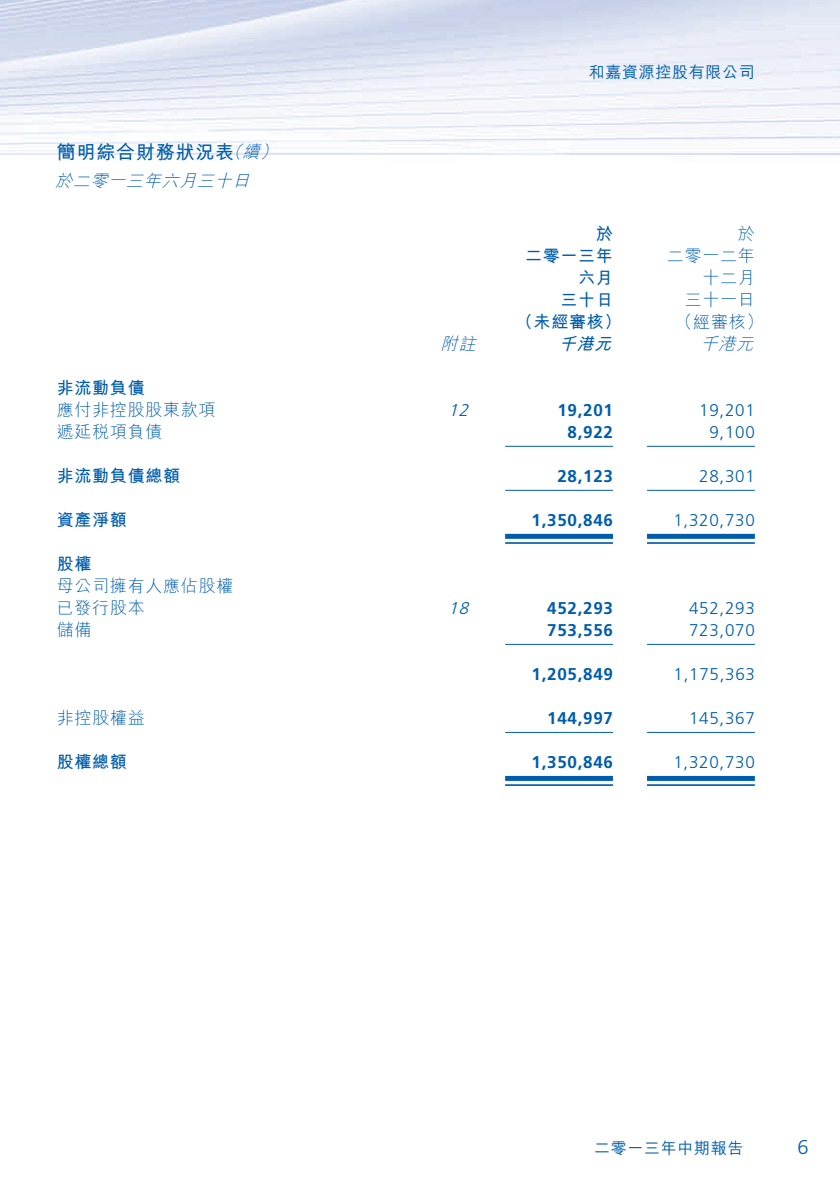
<style>
.page{position:relative;width:840px;height:1191px;background:#fff}
.page>*{position:absolute;margin:0;border:0;box-sizing:border-box;transform-origin:0 0}
.t1{font:300 20px "Frutiger";color:#015dab}
.t2{font:700 19px "M Hei HK";letter-spacing:.04em;color:#015dab}
.t3{font:300 17px "Frutiger";letter-spacing:.04em;color:#015dab}
.t4{font:700 17px "Frutiger";letter-spacing:.04em;color:#015dab}
.t5{font:300 17px "M Hei HK";letter-spacing:.04em;color:#015dab}
.t6{font:700 17px/22px "M Hei HK";letter-spacing:.04em;color:#015dab;text-align:right}
.t7{font:italic 300 17px "M Hei HK";color:#015dab}
.t8{font:italic 300 17px "Frutiger";color:#015dab}
.t9{font:italic 700 17px "M Hei HK";color:#015dab}
.t10{font:500 16px "M Hei HK";letter-spacing:.04em;color:#015dab}
</style>
<div class="page">
<img style="left:0;top:0;width:839px;height:786px">
<hr style="left:505px;top:446px;width:107px;height:1px;background:#015dab">
<hr style="left:646px;top:446px;width:108px;height:1px;background:#015dab">
<hr style="left:505px;top:490px;width:107px;height:1px;background:#015dab">
<hr style="left:646px;top:490px;width:108px;height:1px;background:#015dab">
<div style="left:505px;top:534px;width:107px;height:5px;background:#015dab"></div>
<hr style="left:505px;top:542px;width:107px;height:2px;background:#015dab">
<div style="left:646px;top:534px;width:108px;height:5px;background:#015dab"></div>
<hr style="left:646px;top:542px;width:108px;height:2px;background:#015dab">
<hr style="left:505px;top:644px;width:107px;height:1px;background:#015dab">
<hr style="left:646px;top:644px;width:108px;height:1px;background:#015dab">
<hr style="left:505px;top:732px;width:107px;height:1px;background:#015dab">
<hr style="left:646px;top:732px;width:108px;height:1px;background:#015dab">
<div style="left:505px;top:776px;width:107px;height:5px;background:#015dab"></div>
<hr style="left:505px;top:784px;width:107px;height:2px;background:#015dab">
<div style="left:646px;top:776px;width:108px;height:5px;background:#015dab"></div>
<hr style="left:646px;top:784px;width:108px;height:2px;background:#015dab">
<p class="t2" style="left:57px;top:138px;width:179px">簡明綜合財務狀況表</p>
<p class="t7" style="left:55px;top:169px;width:202px">於二零一三年六月三十日</p>
<p class="t7" style="left:242px;top:140px;width:25px">續</p>
<p class="t7" style="left:225px;top:140px;width:25px">（</p>
<p class="t7" style="left:260px;top:140px;width:25px">(</p>
<p class="t6" style="left:57px;top:375px;width:89px">非流動負債</p>
<p class="t5" style="left:57px;top:398px;width:160px">應付非控股股東款項</p>
<p class="t5" style="left:57px;top:420px;width:107px">遞延稅項負債</p>
<p class="t6" style="left:57px;top:463px;width:125px">非流動負債總額</p>
<p class="t6" style="left:57px;top:507px;width:72px">資產淨額</p>
<p class="t6" style="left:57px;top:551px;width:36px">股權</p>
<p class="t5" style="left:57px;top:574px;width:178px">母公司擁有人應佔股權</p>
<p class="t5" style="left:57px;top:596px;width:89px">已發行股本</p>
<p class="t5" style="left:57px;top:618px;width:36px">儲備</p>
<p class="t5" style="left:57px;top:706px;width:89px">非控股權益</p>
<p class="t6" style="left:57px;top:749px;width:72px">股權總額</p>
<p class="t10" style="left:588px;top:60px;width:168px">和嘉資源控股有限公司</p>
<p class="t6" style="left:595px;top:221px;width:18px">於</p>
<p class="t5" style="left:737px;top:222px;width:18px">於</p>
<p class="t6" style="left:524px;top:243px;width:89px">二零一三年六月<br>三十日</p>
<p class="t6" style="left:515px;top:309px;width:107px">（未經審核）</p>
<p class="t5" style="left:666px;top:244px;width:89px">二零一二年</p>
<p class="t5" style="left:702px;top:266px;width:54px">十二月</p>
<p class="t5" style="left:684px;top:288px;width:72px">三十一日</p>
<p class="t5" style="left:675px;top:310px;width:89px">（經審核(</p>
<p class="t7" style="left:440px;top:332px;width:42px">附註</p>
<p class="t9" style="left:558px;top:331px;width:60px">千港元</p>
<p class="t7" style="left:700px;top:332px;width:60px">千港元</p>
<p class="t8" style="left:448px;top:400px;width:26px">12</p>
<p class="t4" style="left:557px;top:400px;width:57px">19,201</p>
<p class="t3" style="left:699px;top:400px;width:57px">19,201</p>
<p class="t4" style="left:567px;top:422px;width:47px">8,922</p>
<p class="t3" style="left:709px;top:422px;width:47px">9,100</p>
<p class="t4" style="left:557px;top:466px;width:57px">28,123</p>
<p class="t3" style="left:698px;top:466px;width:57px">28,301</p>
<p class="t4" style="left:531px;top:510px;width:83px">1,350,846</p>
<p class="t3" style="left:673px;top:510px;width:83px">1,320,730</p>
<p class="t8" style="left:448px;top:598px;width:26px">18</p>
<p class="t4" style="left:547px;top:598px;width:67px">452,293</p>
<p class="t3" style="left:688px;top:598px;width:67px">452,293</p>
<p class="t4" style="left:547px;top:620px;width:67px">753,556</p>
<p class="t3" style="left:688px;top:620px;width:67px">723,070</p>
<p class="t4" style="left:531px;top:664px;width:83px">1,205,849</p>
<p class="t3" style="left:673px;top:664px;width:83px">1,175,363</p>
<p class="t4" style="left:547px;top:708px;width:67px">144,997</p>
<p class="t3" style="left:688px;top:708px;width:67px">145,367</p>
<p class="t4" style="left:531px;top:752px;width:83px">1,350,846</p>
<p class="t3" style="left:673px;top:752px;width:83px">1,320,730</p>
<p class="t10" style="left:593px;top:1136px;width:151px">二零一三年中期報告</p>
<p class="t1" style="left:797px;top:1135px;width:13px">6</p>
</div>
